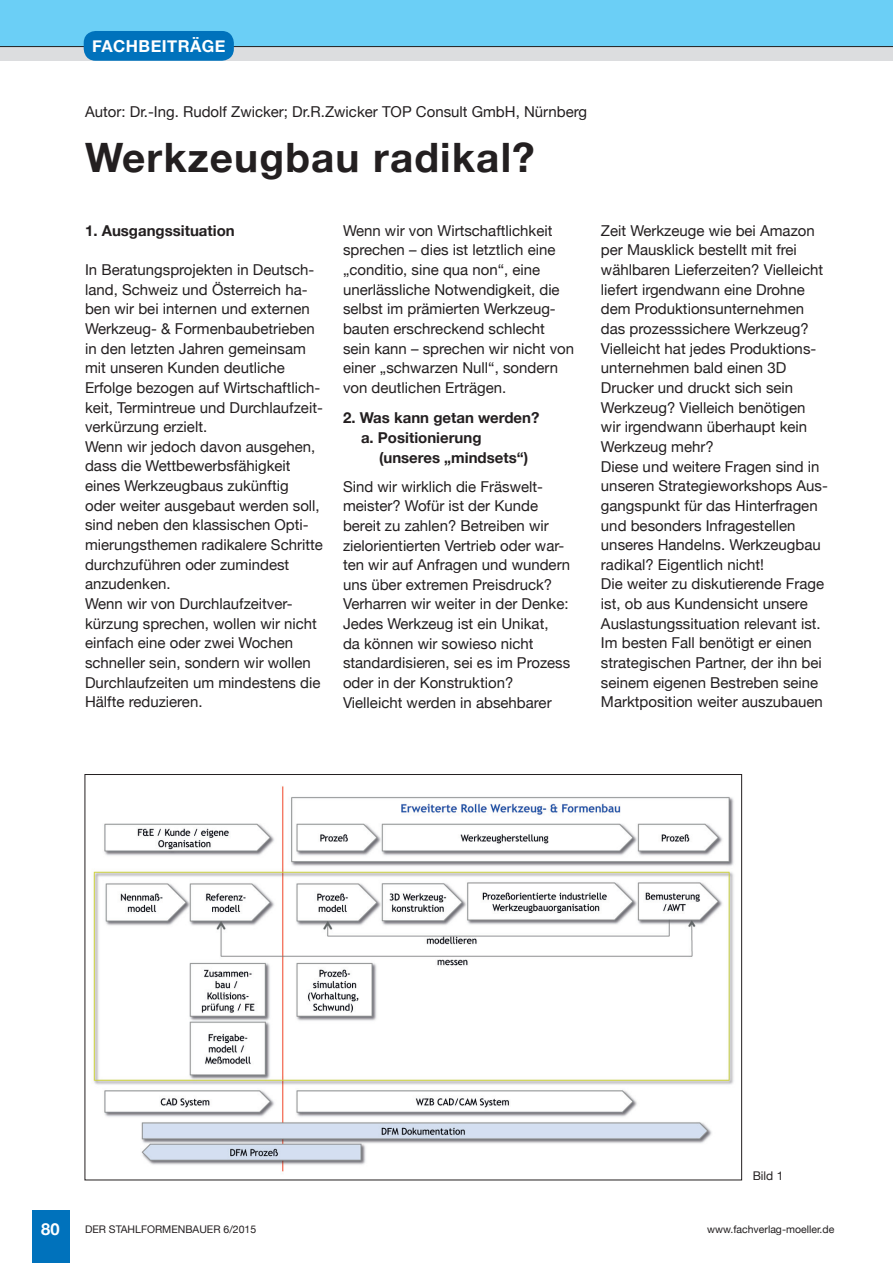
<style>
.page{position:relative;width:893px;height:1263px;background:#fff}
.page>*{position:absolute;margin:0;border:0;box-sizing:border-box;transform-origin:0 0}
.Überschrift{font:700 40.5px "Helvetica Neue";letter-spacing:.03em;color:#231f20}
.Zwischenüberschrift{font:700 16.5px "Helvetica Neue";letter-spacing:.03em;color:#fff}
.Fließtext{font:15px/19.6px "Helvetica Neue";color:#231f20}
.Zwischenüberschrift-2{font:700 15px "Helvetica Neue";color:#231f20}
.Bildunterschrift{font:12px "Helvetica Neue";color:#231f20}
.t1{font:10.5px "Helvetica Neue";color:#231f20}
</style>
<div class="page">
<div style="left:32px;top:1210px;width:37px;height:53px;background:#0072bc"></div>
<div style="left:0;top:47px;width:893px;height:14px;background:#dcdddf"></div>
<div style="left:0;top:0;width:893px;height:47px;background:#6bcff6"></div>
<div style="left:84px;top:31px;width:150px;height:30px;background:#0072bc;border-radius:12px"></div>
<img style="left:93px;top:786px;width:641px;height:386px">
<p class="Zwischenüberschrift" style="left:92px;top:31px;width:135px">FACHBEITRÄGE</p>
<p class="Fließtext" style="left:85px;top:101px;width:503px">Autor: Dr.-Ing. Rudolf Zwicker; Dr.R.Zwicker TOP Consult GmbH, Nürnberg</p>
<p class="Überschrift" style="left:85px;top:121px;width:451px">Werkzeugbau radikal?</p>
<p class="Zwischenüberschrift-2" style="left:85px;top:217px;width:151px">1. Ausgangssituation</p>
<p class="Fließtext" style="left:85px;top:259px;width:239px">In Beratungsprojekten in Deutsch&shy;land, Schweiz und Österreich ha&shy;ben wir bei internen und externen<br>Werkzeug- &amp; Formenbaubetrieben in den letzten Jahren gemeinsam mit unseren Kunden deutliche<br>Erfolge bezogen auf Wirtschaftlich&shy;keit, Termintreue und Durchlaufzeit&shy;verkürzung erzielt.</p>
<p class="Fließtext" style="left:85px;top:436px;width:239px">Wenn wir jedoch davon ausgehen, dass die Wettbewerbsfähigkeit eines Werkzeugbaus zukünftig oder weiter ausgebaut werden soll, sind neben den klassischen Opti&shy;mierungsthemen radikalere Schritte durchzuführen oder zumindest anzudenken.</p>
<p class="Fließtext" style="left:85px;top:593px;width:237px">Wenn wir von Durchlaufzeitver&shy;kürzung sprechen, wollen wir nicht einfach eine oder zwei Wochen schneller sein, sondern wir wollen<br>Durchlaufzeiten um mindestens die<br>Hälfte reduzieren.</p>
<p class="Fließtext" style="left:343px;top:219px;width:233px">Wenn wir von Wirtschaftlichkeit sprechen – dies ist letztlich eine „conditio, sine qua non“, eine unerlässliche Notwendigkeit, die selbst im prämierten Werkzeug&shy;bauten erschreckend schlecht sein kann – sprechen wir nicht von einer „schwarzen Null“, sondern von deutlichen Erträgen.</p>
<p class="Zwischenüberschrift-2" style="left:343px;top:404px;width:198px">2. Was kann getan werden?</p>
<p class="Zwischenüberschrift-2" style="left:361px;top:424px;width:122px">a. Positionierung</p>
<p class="Zwischenüberschrift-2" style="left:379px;top:444px;width:151px">(unseres „mindsets“)</p>
<p class="Fließtext" style="left:343px;top:475px;width:229px">Sind wir wirklich die Fräswelt&shy;meister? Wofür ist der Kunde bereit zu zahlen? Betreiben wir zielorientierten Vertrieb oder war&shy;ten wir auf Anfragen und wundern uns über extremen Preisdruck?<br>Verharren wir weiter in der Denke:<br>Jedes Werkzeug ist ein Unikat,<br>da können wir sowieso nicht standardisieren, sei es im Prozess oder in der Konstruktion?</p>
<p class="Fließtext" style="left:343px;top:691px;width:210px">Vielleicht werden in absehbarer</p>
<p class="Fließtext" style="left:601px;top:219px;width:224px">Zeit Werkzeuge wie bei Amazon per Mausklick bestellt mit frei wählbaren Lieferzeiten? Vielleicht liefert irgendwann eine Drohne dem Produktionsunternehmen das prozesssichere Werkzeug?<br>Vielleicht hat jedes Produktions&shy;unternehmen bald einen 3D<br>Drucker und druckt sich sein<br>Werkzeug? Vielleich benötigen wir irgendwann überhaupt kein<br>Werkzeug mehr?</p>
<p class="Fließtext" style="left:601px;top:455px;width:228px">Diese und weitere Fragen sind in unseren Strategieworkshops Aus&shy;gangspunkt für das Hinterfragen und besonders Infragestellen unseres Handelns. Werkzeugbau radikal? Eigentlich nicht!</p>
<p class="Fließtext" style="left:601px;top:573px;width:225px">Die weiter zu diskutierende Frage ist, ob aus Kundensicht unsere Auslastungssituation relevant ist.<br>Im besten Fall benötigt er einen strategischen Partner, der ihn bei seinem eigenen Bestreben seine Marktposition weiter auszubauen</p>
<p class="Zwischenüberschrift" style="left:41px;top:1214px;width:20px">80</p>
<p class="t1" style="left:85px;top:1220px;width:173px">DER STAHLFORMENBAUER 6/2015</p>
<p class="Bildunterschrift" style="left:753px;top:1166px;width:32px">Bild 1</p>
<p class="t1" style="left:707px;top:1220px;width:129px">www.fachverlag-moeller.de</p>
</div>
